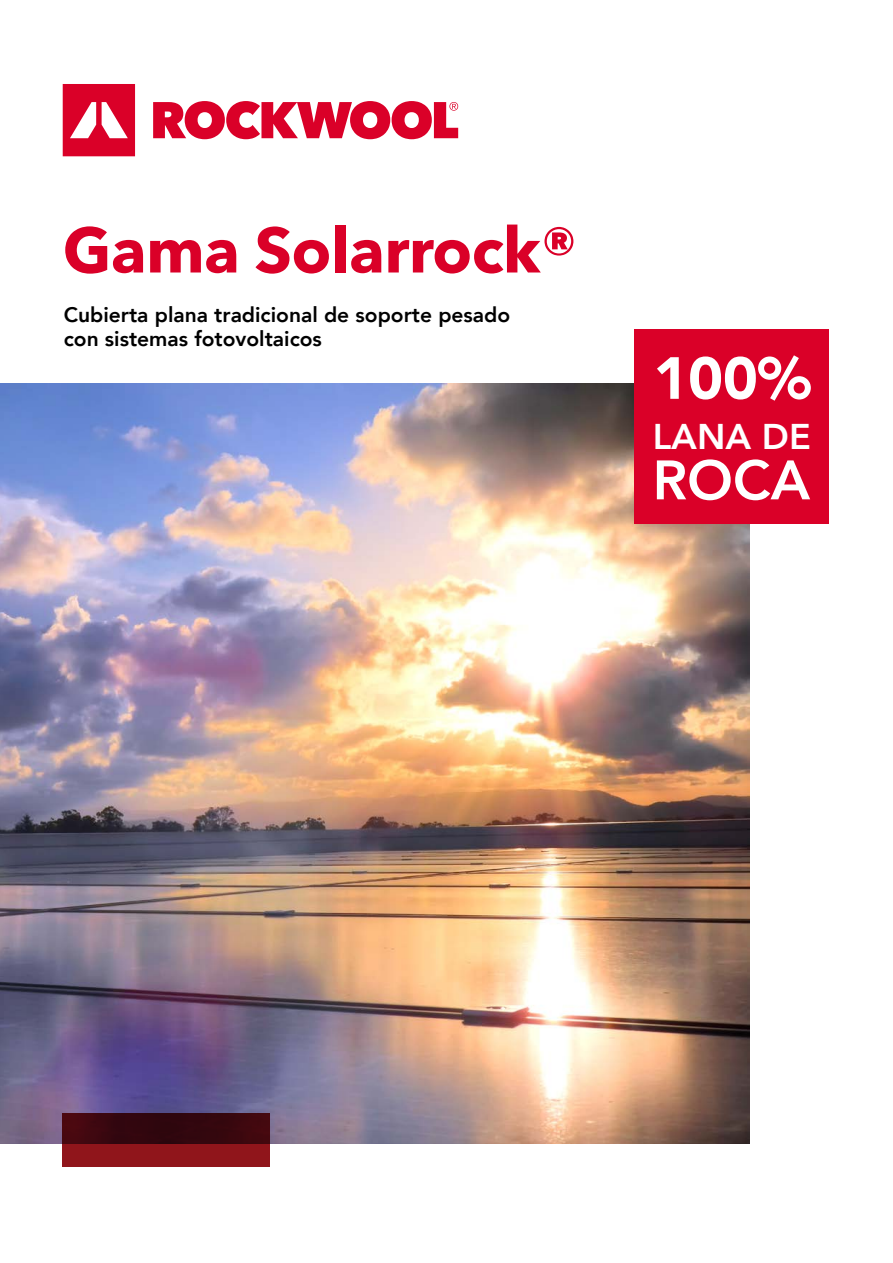
<style>
.page{position:relative;width:893px;height:1263px;background:#fff}
.page>*{position:absolute;margin:0;border:0;box-sizing:border-box;transform-origin:0 0}
.t1{font:700 63.45px "Avenir Next";letter-spacing:-.01em;color:#da0028}
.t2{font:900 58.8px "Avenir";color:#fff}
.t3{font:800 54.9px "Avenir";color:#fff}
.t4{font:800 35.7px "Avenir";color:#fff}
.t5{font:800 21px/24px "Avenir";color:#000}
</style>
<div class="page">
<img style="left:0;top:383px;width:750px;height:761px">
<svg style="left:63px;top:84px;width:72px;height:72px"></svg>
<svg style="left:153px;top:101px;width:305px;height:38px"></svg>
<div style="left:634px;top:329px;width:195px;height:195px;background:#da0028"></div>
<svg style="left:63px;top:1113px;width:207px;height:53px;background:#5c0c13"></svg>
<h1 class="t1" style="left:63px;top:195px;width:517px">Gama Solarrock®</h1>
<p class="t5" style="left:64px;top:303px;width:448px">Cubierta plana tradicional de soporte pesado con sistemas fotovoltaicos</p>
<h2 class="t2" style="left:653px;top:328px;width:159px">100%</h2>
<h3 class="t4" style="left:653px;top:409px;width:160px">LANA DE</h3>
<h3 class="t3" style="left:652px;top:437px;width:159px">ROCA</h3>
</div>
